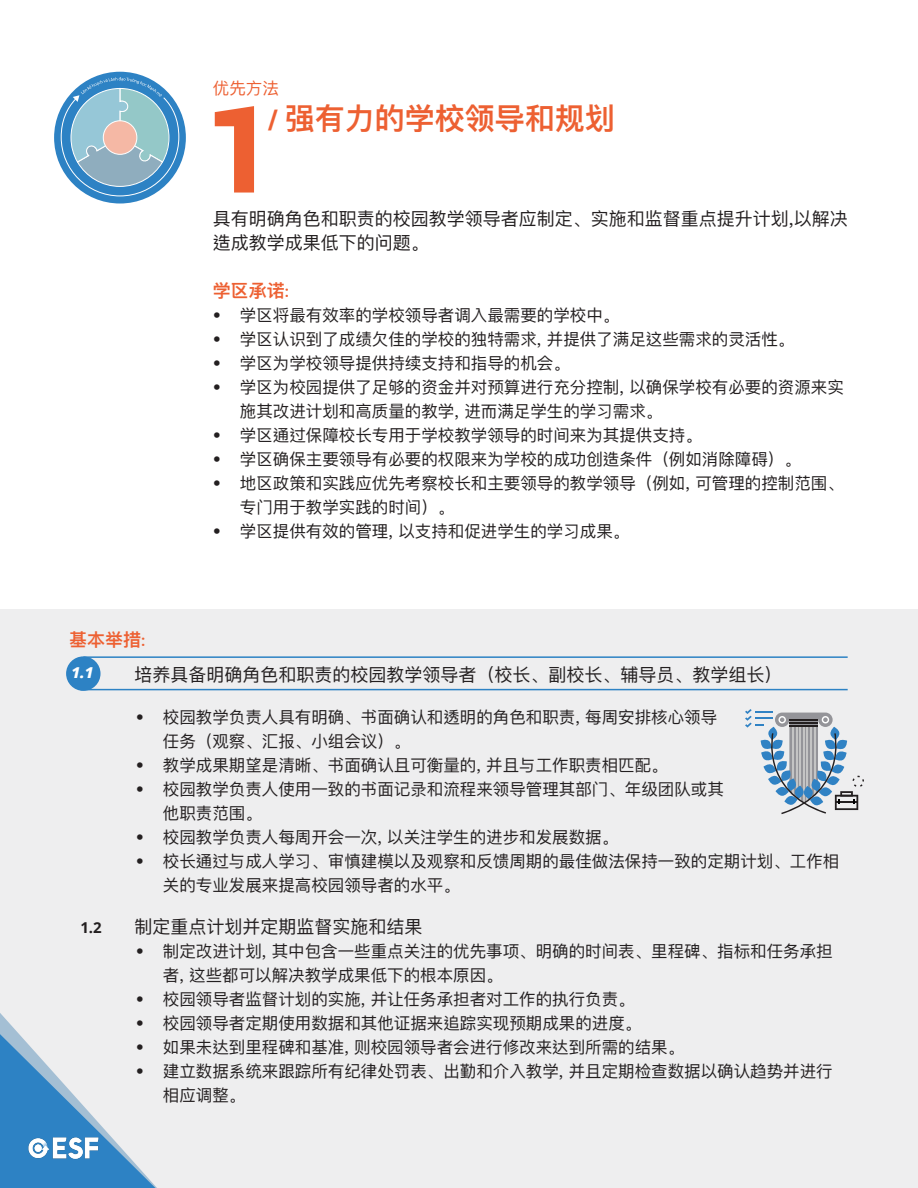
<style>
.page{position:relative;width:918px;height:1188px;background:#fff}
.page>*{position:absolute;margin:0;border:0;box-sizing:border-box;transform-origin:0 0}
.t1{font:900 121.5px "Roboto";color:#ed6032}
.t2{font:600 30px "Ping Fang HK";color:#ed6032}
.t3{font:18px/24px "Ping Fang HK";color:#231f20}
.t4{font:600 18px "Ping Fang HK";color:#ed6032}
.t5{font:16.5px/24px "Ping Fang HK";color:#231f20}
.t6{font:16.5px "Ping Fang HK";color:#ed6032}
.t7{font:700 15px "Open Sans";color:#231f20}
.t8{font:italic 800 15px "Open Sans";color:#fff}
.s1{font-family:"Roboto";font-weight:900;font-size:27px}
.s2{font-family:"Roboto";font-weight:700;font-size:15px}
</style>
<div class="page">
<div style="left:0;top:610px;width:918px;height:578px;background:#eeeeef"></div>
<hr style="left:83px;top:656px;width:765px;height:2px;background:#2d82c4">
<hr style="left:80px;top:689px;width:768px;height:1px;background:#2d82c4">
<div style="left:66px;top:656px;width:35px;height:35px;background:#2d82c4;border-radius:50%"></div>
<svg style="left:0;top:1013px;width:157px;height:175px"></svg>
<svg style="left:745px;top:709px;width:119px;height:105px"></svg>
<img style="left:27px;top:1137px;width:73px;height:24px">
<div style="left:54px;top:72px;width:132px;height:132px;background:#2d82c4;border-radius:50%"></div>
<svg style="left:61px;top:77px;width:119px;height:120px"></svg>
<p class="t6" style="left:213px;top:78px;width:67px">优先方法</p>
<p class="t2" style="left:269px;top:100px;width:348px"><span class="s1">/</span> 强有力的学校领导和规划</p>
<p class="t1" style="left:206px;top:78px;width:72px">1</p>
<p class="t3" style="left:213px;top:206px;width:636px">具有明确角色和职责的校园教学领导者应制定、实施和监督重点提升计划,以解决造成教学成果低下的问题。</p>
<p class="t4" style="left:213px;top:279px;width:78px">学区承诺<span class="s2">:</span></p>
<p class="t5" style="left:213px;top:303px;width:408px">• 学区将最有效率的学校领导者调入最需要的学校中。</p>
<p class="t5" style="left:213px;top:327px;width:583px">• 学区认识到了成绩欠佳的学校的独特需求, 并提供了满足这些需求的灵活性。</p>
<p class="t5" style="left:213px;top:351px;width:358px">• 学区为学校领导提供持续支持和指导的机会。</p>
<p class="t5" style="left:240px;top:375px;width:605px;text-indent:-27px">• 学区为校园提供了足够的资金并对预算进行充分控制, 以确保学校有必要的资源来实施其改进计划和高质量的教学, 进而满足学生的学习需求。</p>
<p class="t5" style="left:213px;top:423px;width:490px">• 学区通过保障校长专用于学校教学领导的时间来为其提供支持。</p>
<p class="t5" style="left:213px;top:447px;width:589px">• 学区确保主要领导有必要的权限来为学校的成功创造条件（例如消除障碍）。</p>
<p class="t5" style="left:240px;top:471px;width:605px;text-indent:-27px">• 地区政策和实践应优先考察校长和主要领导的教学领导（例如, 可管理的控制范围、专门用于教学实践的时间）。</p>
<p class="t5" style="left:213px;top:519px;width:418px">• 学区提供有效的管理, 以支持和促进学生的学习成果。</p>
<p class="t4" style="left:69px;top:629px;width:78px">基本举措<span class="s2">:</span></p>
<p class="t8" style="left:72px;top:664px;width:23px">1.1</p>
<p class="t3" style="left:134px;top:663px;width:649px">培养具备明确角色和职责的校园教学领导者（校长、副校长、辅导员、教学组长）</p>
<p class="t5" style="left:163px;top:705px;width:556px;text-indent:-27px">• 校园教学负责人具有明确、书面确认和透明的角色和职责, 每周安排核心领导任务（观察、汇报、小组会议）。</p>
<p class="t5" style="left:136px;top:753px;width:533px">• 教学成果期望是清晰、书面确认且可衡量的, 并且与工作职责相匹配。</p>
<p class="t5" style="left:163px;top:777px;width:562px;text-indent:-27px">• 校园教学负责人使用一致的书面记录和流程来领导管理其部门、年级团队或其他职责范围。</p>
<p class="t5" style="left:136px;top:825px;width:484px">• 校园教学负责人每周开会一次, 以关注学生的进步和发展数据。</p>
<p class="t5" style="left:163px;top:849px;width:678px;text-indent:-27px">• 校长通过与成人学习、审慎建模以及观察和反馈周期的最佳做法保持一致的定期计划、工作相关的专业发展来提高校园领导者的水平。</p>
<p class="t7" style="left:80px;top:917px;width:23px">1.2</p>
<p class="t3" style="left:134px;top:915px;width:289px">制定重点计划并定期监督实施和结果</p>
<p class="t5" style="left:163px;top:939px;width:671px;text-indent:-27px">• 制定改进计划, 其中包含一些重点关注的优先事项、明确的时间表、里程碑、指标和任务承担者, 这些都可以解决教学成果低下的根本原因。</p>
<p class="t5" style="left:136px;top:987px;width:500px">• 校园领导者监督计划的实施, 并让任务承担者对工作的执行负责。</p>
<p class="t5" style="left:136px;top:1011px;width:507px">• 校园领导者定期使用数据和其他证据来追踪实现预期成果的进度。</p>
<p class="t5" style="left:136px;top:1035px;width:550px">• 如果未达到里程碑和基准, 则校园领导者会进行修改来达到所需的结果。</p>
<p class="t5" style="left:163px;top:1059px;width:671px;text-indent:-27px">• 建立数据系统来跟踪所有纪律处罚表、出勤和介入教学, 并且定期检查数据以确认趋势并进行相应调整。</p>
</div>
